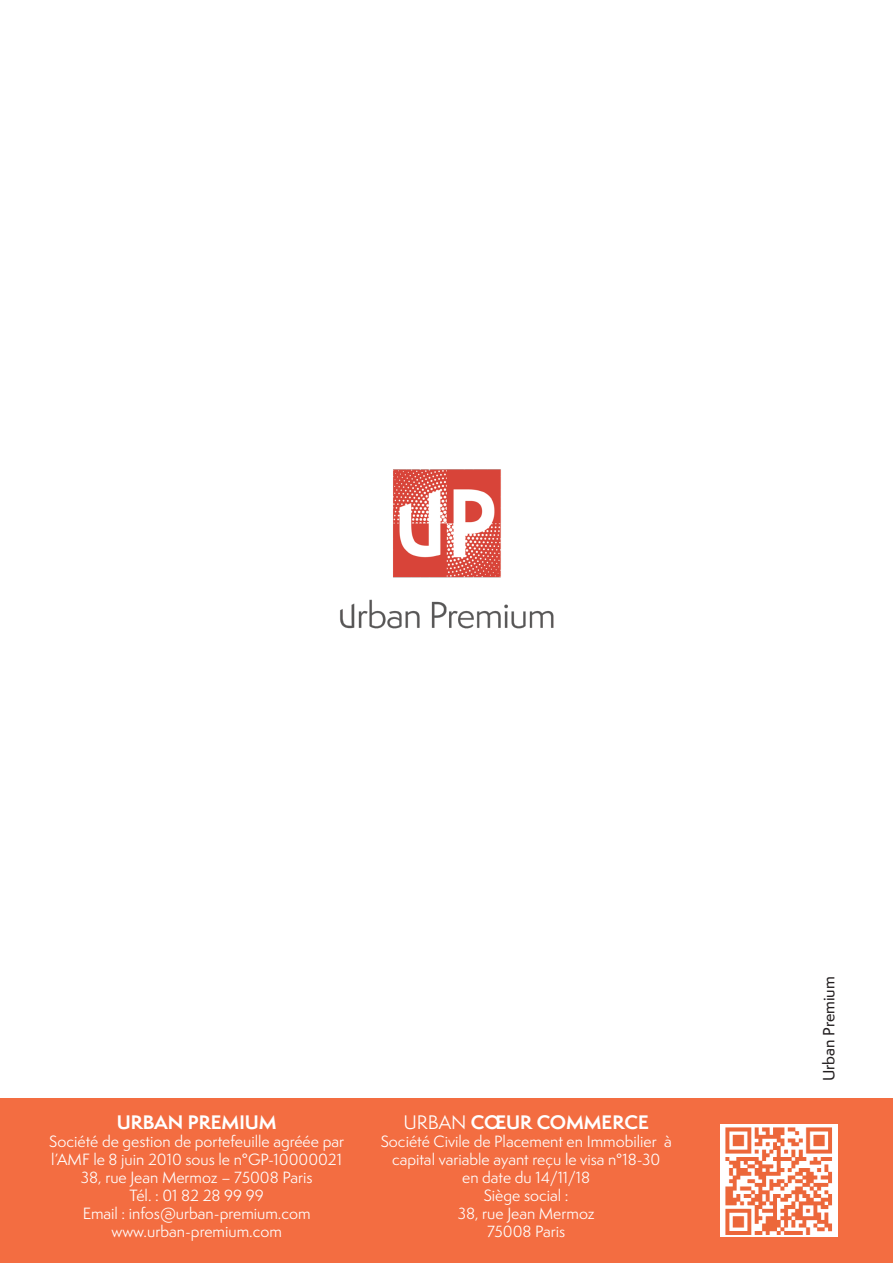
<style>
.page{position:relative;width:893px;height:1263px;background:#fff}
.page>*{position:absolute;margin:0;border:0;box-sizing:border-box;transform-origin:0 0}
.t1{font:700 18px "Semplicita Pro";color:#fff}
.t2{font:15px "Semplicita Pro";color:#fff}
.t3{font:500 15px "Semplicita Pro";color:#231f20}
.s1{font-weight:400}
</style>
<div class="page">
<div style="left:0;top:1098px;width:893px;height:165px;background:#f36d41"></div>
<img style="left:721px;top:1125px;width:117px;height:111px">
<img style="left:340px;top:469px;width:214px;height:160px">
<p class="t1" style="left:117px;top:1108px;width:161px">URBAN PREMIUM</p>
<p class="t2" style="left:49px;top:1130px;width:296px">Société de gestion de portefeuille agréée par</p>
<p class="t2" style="left:51px;top:1148px;width:292px">l’AMF le 8 juin 2010 sous le n°GP-10000021</p>
<p class="t2" style="left:81px;top:1166px;width:233px">38, rue Jean Mermoz – 75008 Paris</p>
<p class="t2" style="left:129px;top:1184px;width:136px">Tél. : 01 82 28 99 99</p>
<p class="t2" style="left:83px;top:1202px;width:229px">Email : infos@urban-premium.com</p>
<p class="t2" style="left:111px;top:1220px;width:172px">www.urban-premium.com</p>
<p class="t1" style="left:403px;top:1108px;width:247px"><span class="s1">URBAN</span> CŒUR COMMERCE</p>
<p class="t2" style="left:381px;top:1130px;width:292px">Société Civile de Placement en Immobilier à</p>
<p class="t2" style="left:392px;top:1148px;width:270px">capital variable ayant reçu le visa n°18-30</p>
<p class="t2" style="left:462px;top:1166px;width:130px">en date du 14/11/18</p>
<p class="t2" style="left:484px;top:1184px;width:86px">Siège social :</p>
<p class="t2" style="left:458px;top:1202px;width:138px">38, rue Jean Mermoz</p>
<p class="t2" style="left:487px;top:1220px;width:80px">75008 Paris</p>
<p class="t3" style="left:818px;top:1081px;width:106px;rotate:-90deg">Urban Premium</p>
</div>
